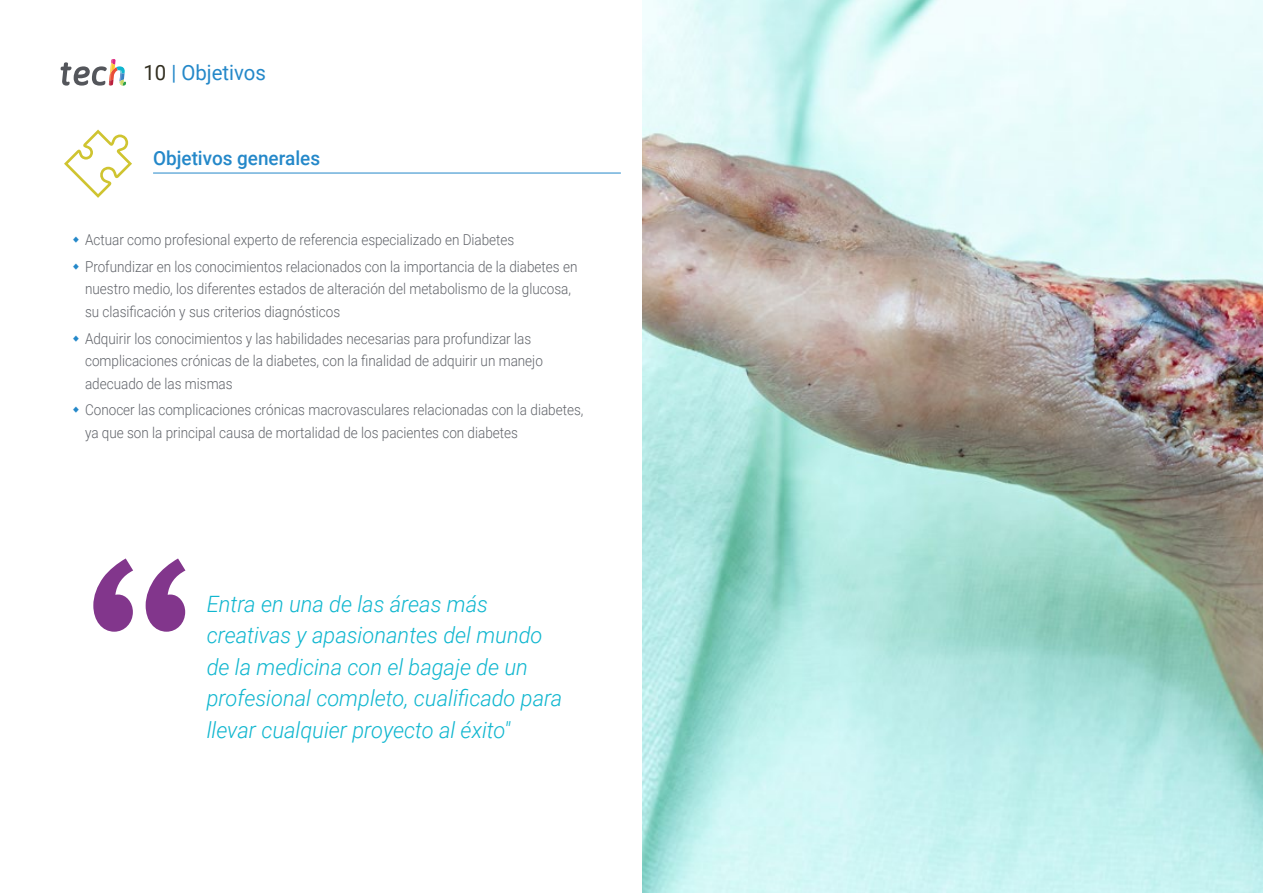
<style>
.page{position:relative;width:1263px;height:893px;background:#fff}
.page>*{position:absolute;margin:0;border:0;box-sizing:border-box;transform-origin:0 0}
.t1{font:italic 300 22.5px/31.5px "Roboto";color:#0fb6cf}
.t2{font:21px "Roboto";color:#2488c9}
.t3{font:500 19.5px "Roboto";color:#2488c9}
.t4{font:300 15px/22.5px "Roboto";color:#61646a;scale:.9 1}
.s1{color:#312e20}
</style>
<div class="page">
<hr style="left:153px;top:173px;width:468px;height:1px;background:#2488c9">
<svg style="left:64px;top:130px;width:68px;height:68px"></svg>
<img style="left:642px;top:0;width:621px;height:893px">
<svg style="left:61px;top:59px;width:65px;height:27px"></svg>
<svg style="left:93px;top:558px;width:92px;height:74px"></svg>
<h2 class="t2" style="left:144px;top:57px;width:124px"><span class="s1">10</span> | Objetivos</h2>
<h3 class="t3" style="left:153px;top:144px;width:169px">Objetivos generales</h3>
<p class="t4" style="left:85px;top:226px;width:549px;line-height:26.7px">Actuar como profesional experto de referencia especializado en Diabetes<br>Profundizar en los conocimientos relacionados con la importancia de la diabetes en</p>
<p class="t4" style="left:85px;top:277px;width:541px">nuestro medio, los diferentes estados de alteración del metabolismo de la glucosa, su clasificación y sus criterios diagnósticos</p>
<p class="t4" style="left:85px;top:326px;width:510px">Adquirir los conocimientos y las habilidades necesarias para profundizar las complicaciones crónicas de la diabetes, con la finalidad de adquirir un manejo adecuado de las mismas</p>
<p class="t4" style="left:85px;top:398px;width:555px">Conocer las complicaciones crónicas macrovasculares relacionadas con la diabetes, ya que son la principal causa de mortalidad de los pacientes con diabetes</p>
<h1 class="t1" style="left:207px;top:587px;width:357px">Entra en una de las áreas más creativas y apasionantes del mundo de la medicina con el bagaje de un profesional completo, cualificado para llevar cualquier proyecto al éxito"</h1>
</div>
